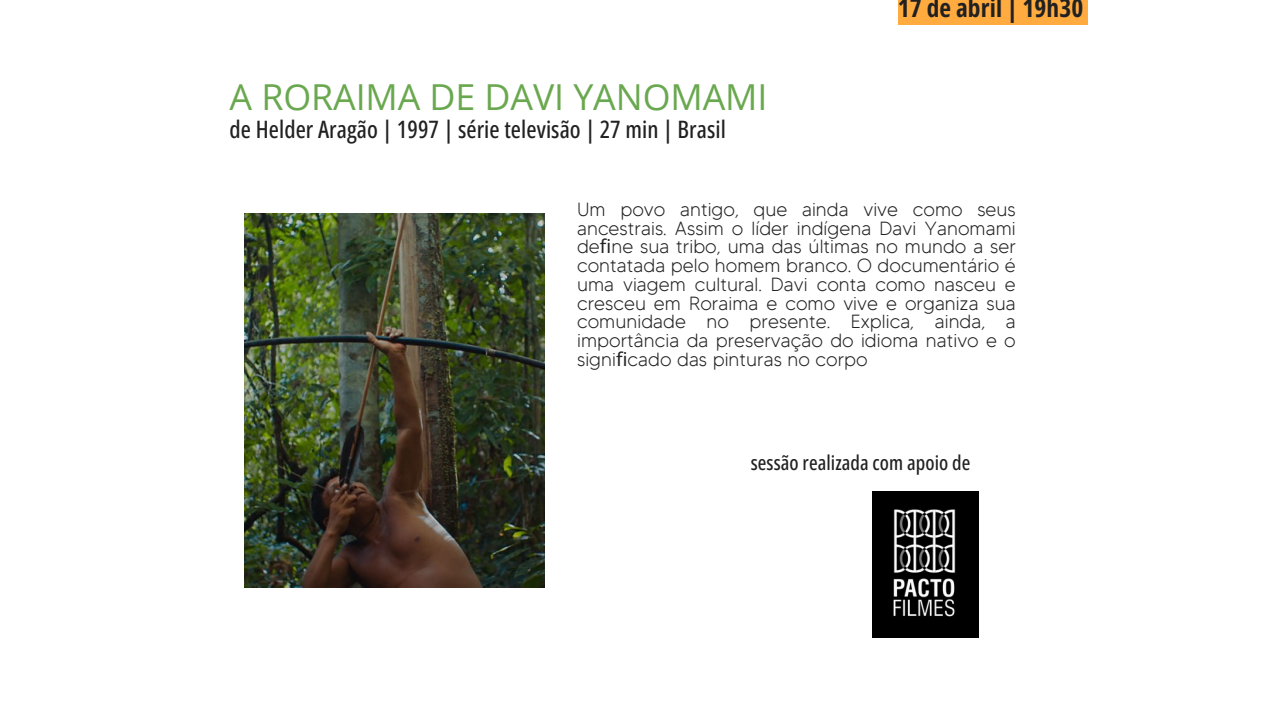
<style>
.page{position:relative;width:1281px;height:720px;background:#fff}
.page>*{position:absolute;margin:0;border:0;box-sizing:border-box;transform-origin:0 0}
.t1{font:35.75px "Open Sans";color:#6aa84f}
.t2{font:700 25.38px "Open Sans Condensed";letter-spacing:.005em;color:#212121}
.t3{font:500 24px "Open Sans Condensed";letter-spacing:.005em;color:#212121}
.t4{font:500 20.38px "Open Sans Condensed";letter-spacing:.005em;color:#212121}
.t5{font:300 19px/18.8px "MADETOMMY";letter-spacing:.005em;color:#212121;text-align:justify}
.s1{font-family:"Noto Sans";font-weight:400}
</style>
<div class="page">
<div style="left:898px;top:0;width:189px;height:25px;background:#ffab40"></div>
<img style="left:244px;top:213px;width:300px;height:374px">
<img style="left:872px;top:491px;width:106px;height:147px">
<h1 class="t1" style="left:230px;top:72px;width:539px">A RORAIMA DE DAVI YANOMAMI</h1>
<p class="t3" style="left:230px;top:112px;width:498px">de Helder Aragão | 1997 | série televisão | 27 min | Brasil</p>
<h2 class="t2" style="left:898px;top:-10px;width:187px">17 de abril | 19h30</h2>
<p class="t5" style="left:577px;top:200px;width:440px">Um povo antigo, que ainda vive como seus ancestrais. Assim o líder indígena Davi Yanomami de<span class="s1">fi</span>ne sua tribo, uma das últimas no mundo a ser contatada pelo homem branco. O documentário é uma viagem cultural. Davi conta como nasceu e cresceu em Roraima e como vive e organiza sua comunidade no presente. Explica, ainda, a importância da preservação do idioma nativo e o signi<span class="s1">fi</span>cado das pinturas no corpo</p>
<p class="t4" style="left:751px;top:448px;width:221px">sessão realizada com apoio de</p>
</div>
